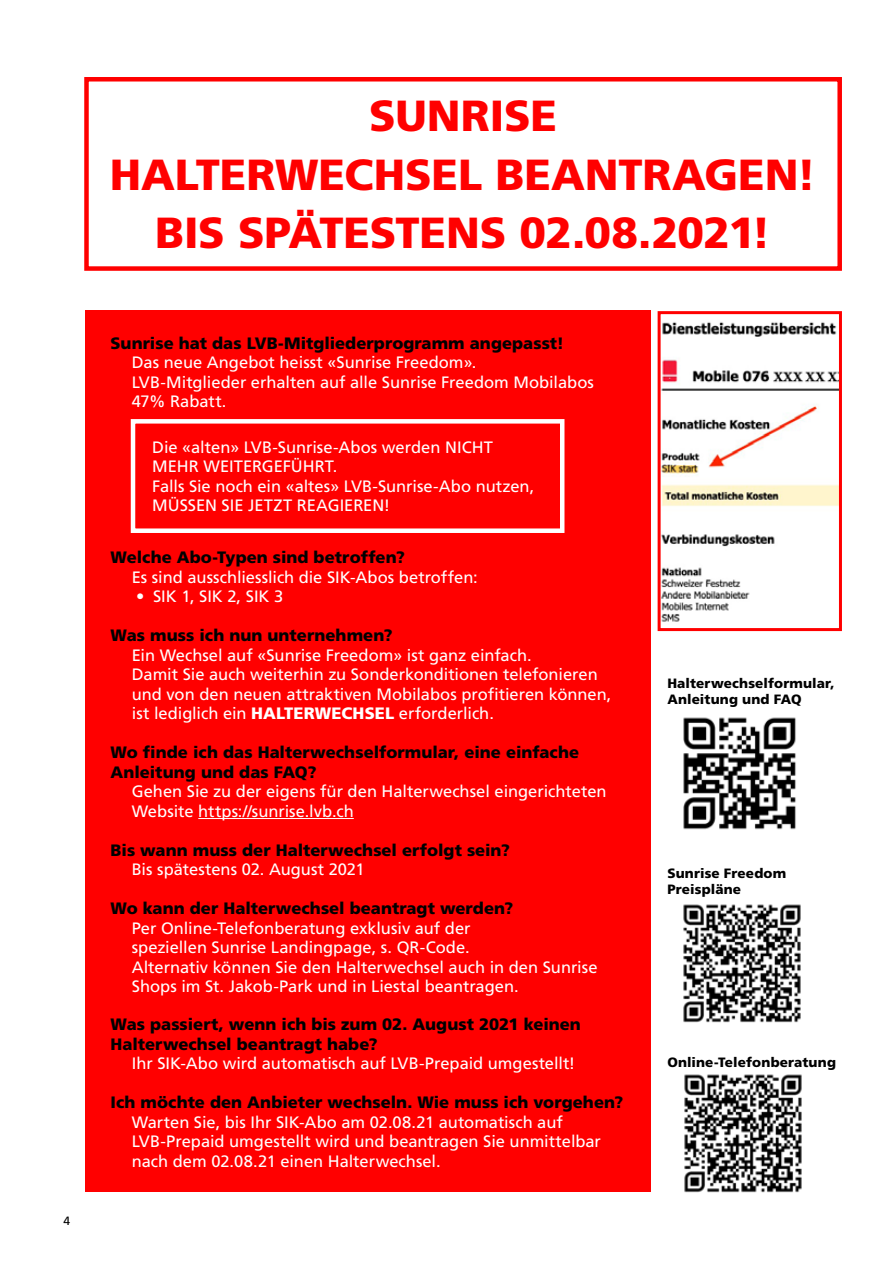
<style>
.page{position:relative;width:893px;height:1263px;background:#fff}
.page>*{position:absolute;margin:0;border:0;box-sizing:border-box;transform-origin:0 0}
.t1{font:900 43.5px/58.5px "Frutiger LT Std";letter-spacing:-.005em;color:#f00;text-align:center}
.t2{font:16.5px/19.5px "Frutiger LT Std";letter-spacing:-.005em;color:#fff}
.t3{font:900 16.5px/19.5px "Frutiger LT Std";color:#000}
.t4{font:900 13.5px/16.5px "Frutiger LT Std";letter-spacing:.01em;color:#000}
.t5{font:12px "Frutiger LT Std";color:#000}
.s1{font-weight:900}
</style>
<div class="page">
<div style="left:84px;top:77px;width:758px;height:194px;border:4px solid #f00"></div>
<div style="left:85px;top:311px;width:566px;height:881px;background:#f00"></div>
<hr style="left:198px;top:818px;width:156px;height:1px;background:#fff">
<div style="left:131px;top:419px;width:433px;height:114px;border:4px solid #fff"></div>
<img style="left:662px;top:322px;width:176px;height:300px">
<div style="left:658px;top:311px;width:184px;height:320px;border:3px solid #f00"></div>
<img style="left:684px;top:1074px;width:118px;height:119px">
<img style="left:683px;top:717px;width:113px;height:113px">
<img style="left:683px;top:904px;width:118px;height:119px">
<p class="t5" style="left:64px;top:1213px;width:8px">4</p>
<h1 class="t1" style="left:110px;top:87px;width:708px">SUNRISE<br>HALTERWECHSEL BEANTRAGEN!<br>BIS SPÄTESTENS 02.08.2021!</h1>
<p class="t3" style="left:111px;top:333px;width:455px">Sunrise hat das LVB-Mitgliederprogramm angepasst!</p>
<p class="t2" style="left:132px;top:353px;width:464px">Das neue Angebot heisst «Sunrise Freedom».<br>LVB-Mitglieder erhalten auf alle Sunrise Freedom Mobilabos<br>47% Rabatt.</p>
<p class="t2" style="left:152px;top:438px;width:384px">Die «alten» LVB-Sunrise-Abos werden NICHT MEHR WEITERGEFÜHRT.<br>Falls Sie noch ein «altes» LVB-Sunrise-Abo nutzen, MÜSSEN SIE JETZT REAGIEREN!</p>
<p class="t3" style="left:111px;top:548px;width:296px">Welche Abo-Typen sind betroffen?</p>
<p class="t2" style="left:132px;top:567px;width:347px">Es sind ausschliesslich die SIK-Abos betroffen:</p>
<p class="t2" style="left:136px;top:587px;width:149px">• SIK 1, SIK 2, SIK 3</p>
<p class="t3" style="left:111px;top:626px;width:283px">Was muss ich nun unternehmen?</p>
<p class="t2" style="left:132px;top:645px;width:481px">Ein Wechsel auf «Sunrise Freedom» ist ganz einfach.<br>Damit Sie auch weiterhin zu Sonderkonditionen telefonieren und von den neuen attraktiven Mobilabos profitieren können, ist lediglich ein <span class="s1">HALTERWECHSEL</span> erforderlich.</p>
<p class="t3" style="left:111px;top:743px;width:470px">Wo finde ich das Halterwechselformular, eine einfache<br>Anleitung und das FAQ?</p>
<p class="t2" style="left:132px;top:782px;width:476px">Gehen Sie zu der eigens für den Halterwechsel eingerichteten<br>Website https://sunrise.lvb.ch</p>
<p class="t3" style="left:111px;top:840px;width:401px">Bis wann muss der Halterwechsel erfolgt sein?</p>
<p class="t2" style="left:132px;top:860px;width:234px">Bis spätestens 02. August 2021</p>
<p class="t3" style="left:111px;top:899px;width:404px">Wo kann der Halterwechsel beantragt werden?</p>
<p class="t2" style="left:132px;top:918px;width:467px">Per Online-Telefonberatung exklusiv auf der<br>speziellen Sunrise Landingpage, s. QR-Code.<br>Alternativ können Sie den Halterwechsel auch in den Sunrise Shops im St. Jakob-Park und in Liestal beantragen.</p>
<p class="t3" style="left:111px;top:1014px;width:472px">Was passiert, wenn ich bis zum 02. August 2021 keinen<br>Halterwechsel beantragt habe?</p>
<p class="t2" style="left:132px;top:1053px;width:445px">Ihr SIK-Abo wird automatisch auf LVB-Prepaid umgestellt!</p>
<p class="t3" style="left:111px;top:1092px;width:514px">Ich möchte den Anbieter wechseln. Wie muss ich vorgehen?</p>
<p class="t2" style="left:132px;top:1112px;width:471px">Warten Sie, bis Ihr SIK-Abo am 02.08.21 automatisch auf<br>LVB-Prepaid umgestellt wird und beantragen Sie unmittelbar nach dem 02.08.21 einen Halterwechsel.</p>
<p class="t4" style="left:667px;top:675px;width:169px">Halterwechselformular,<br>Anleitung und FAQ</p>
<p class="t4" style="left:667px;top:865px;width:120px">Sunrise Freedom<br>Preispläne</p>
<p class="t4" style="left:667px;top:1054px;width:170px">Online-Telefonberatung</p>
</div>
